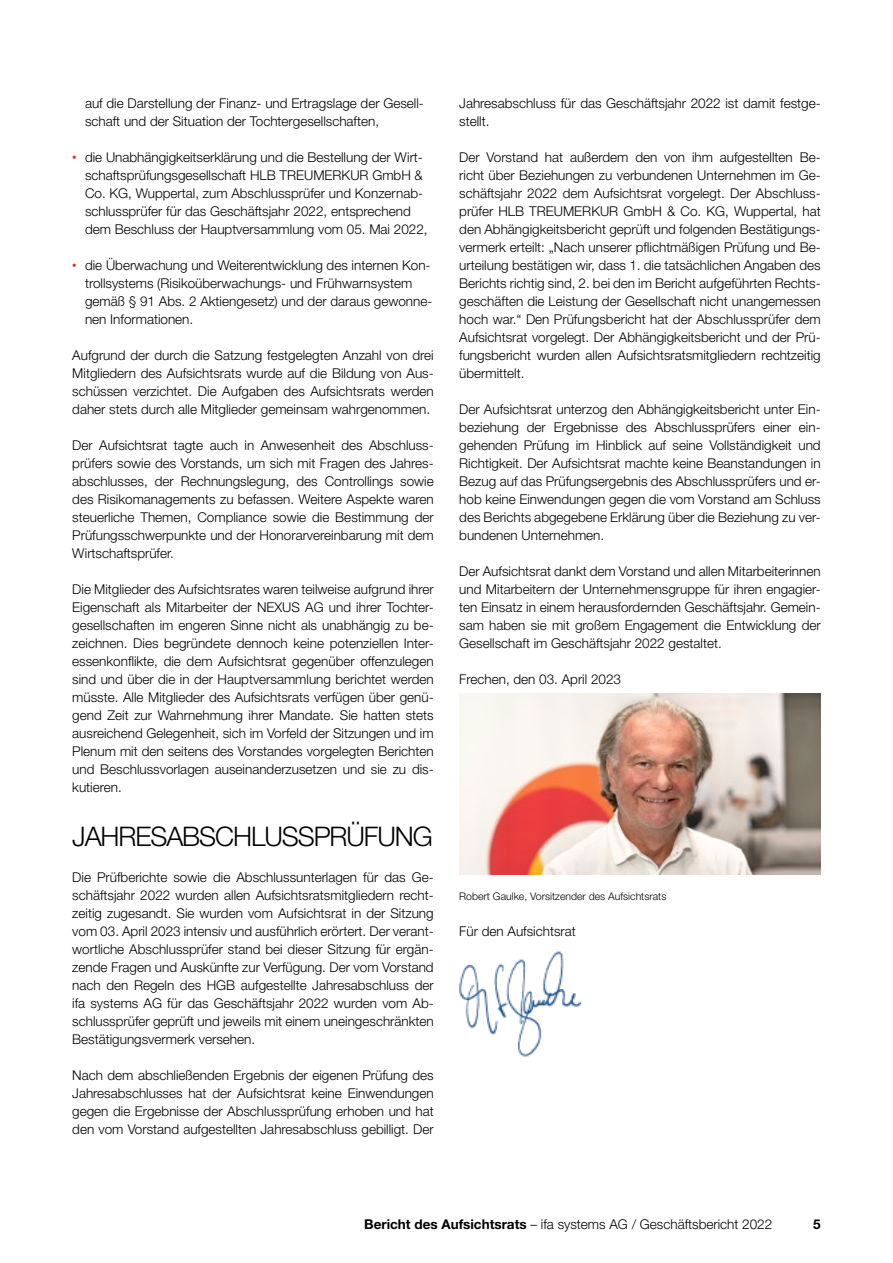
<style>
.page{position:relative;width:893px;height:1263px;background:#fff}
.page>*{position:absolute;margin:0;border:0;box-sizing:border-box;transform-origin:0 0}
.t1{font:300 27px "Helvetica Neue LT Pro";letter-spacing:-.04em;color:#000}
.t2{font:300 13.5px/18px "Helvetica Neue LT Pro";color:#000;text-align:justify}
.t3{font:700 13.5px "Helvetica Neue LT Pro";color:#000}
.t4{font:300 10.5px "Helvetica Neue LT Pro";color:#000}
.s1{font-family:"Fira Sans";font-weight:400;color:#dd251d}
.s2{font-weight:700}
</style>
<div class="page">
<img style="left:459px;top:951px;width:123px;height:106px">
<img style="left:459px;top:693px;width:362px;height:181px">
<p class="t2" style="left:85px;top:94px;width:340px">auf die Darstellung der Finanz- und Ertragslage der Gesell&shy;schaft und der Situation der Tochtergesellschaften,</p>
<p class="t2" style="left:85px;top:148px;width:344px;text-align:left;text-indent:-13px"><span class="s1">•</span> die Unabhängigkeitserklärung und die Bestellung der Wirt&shy;schaftsprüfungsgesellschaft HLB TREUMERKUR GmbH &amp; Co. KG, Wuppertal, zum Abschlussprüfer und Konzernab&shy;schlussprüfer für das Geschäftsjahr 2022, entsprechend dem Beschluss der Hauptversammlung vom 05. Mai 2022,</p>
<p class="t2" style="left:85px;top:256px;width:349px;text-align:left;text-indent:-13px"><span class="s1">•</span> die Überwachung und Weiterentwicklung des internen Kon&shy;trollsystems (Risikoüberwachungs- und Frühwarnsystem gemäß § 91 Abs. 2 Aktiengesetz) und der daraus gewonne&shy;nen Informationen.</p>
<p class="t2" style="left:72px;top:346px;width:363px">Aufgrund der durch die Satzung festgelegten Anzahl von drei Mitgliedern des Aufsichtsrats wurde auf die Bildung von Aus&shy;schüssen verzichtet. Die Aufgaben des Aufsichtsrats werden daher stets durch alle Mitglieder gemeinsam wahrgenommen.</p>
<p class="t2" style="left:72px;top:436px;width:363px">Der Aufsichtsrat tagte auch in Anwesenheit des Abschluss&shy;prüfers sowie des Vorstands, um sich mit Fragen des Jahres&shy;abschlusses, der Rechnungslegung, des Controllings sowie des Risikomanagements zu befassen. Weitere Aspekte waren steuerliche Themen, Compliance sowie die Bestimmung der Prüfungsschwerpunkte und der Honorarvereinbarung mit dem Wirtschaftsprüfer.</p>
<p class="t2" style="left:72px;top:580px;width:363px">Die Mitglieder des Aufsichtsrates waren teilweise aufgrund ihrer Eigenschaft als Mitarbeiter der NEXUS AG und ihrer Tochter&shy;gesellschaften im engeren Sinne nicht als unabhängig zu be&shy;zeichnen. Dies begründete dennoch keine potenziellen Inter&shy;essenkonflikte, die dem Aufsichtsrat gegenüber offenzulegen sind und über die in der Hauptversammlung berichtet werden müsste. Alle Mitglieder des Aufsichtsrats verfügen über genü&shy;gend Zeit zur Wahrnehmung ihrer Mandate. Sie hatten stets ausreichend Gelegenheit, sich im Vorfeld der Sitzungen und im Plenum mit den seitens des Vorstandes vorgelegten Berichten und Beschlussvorlagen auseinanderzusetzen und sie zu dis&shy;kutieren.</p>
<h1 class="t1" style="left:72px;top:820px;width:362px">JAHRESABSCHLUSSPRÜFUNG</h1>
<p class="t2" style="left:72px;top:868px;width:363px">Die Prüfberichte sowie die Abschlussunterlagen für das Ge&shy;schäftsjahr 2022 wurden allen Aufsichtsratsmitgliedern recht&shy;zeitig zugesandt. Sie wurden vom Aufsichtsrat in der Sitzung vom 03. April 2023 intensiv und ausführlich erörtert. Der verant&shy;wortliche Abschlussprüfer stand bei dieser Sitzung für ergän&shy;zende Fragen und Auskünfte zur Verfügung. Der vom Vorstand nach den Regeln des HGB aufgestellte Jahresabschluss der ifa systems AG für das Geschäftsjahr 2022 wurden vom Ab&shy;schlussprüfer geprüft und jeweils mit einem uneingeschränkten Bestätigungsvermerk versehen.</p>
<p class="t2" style="left:72px;top:1066px;width:363px">Nach dem abschließenden Ergebnis der eigenen Prüfung des Jahresabschlusses hat der Aufsichtsrat keine Einwendungen gegen die Ergebnisse der Abschlussprüfung erhoben und hat den vom Vorstand aufgestellten Jahresabschluss gebilligt. Der</p>
<p class="t2" style="left:459px;top:94px;width:363px">Jahresabschluss für das Geschäftsjahr 2022 ist damit festge&shy;stellt.</p>
<p class="t2" style="left:459px;top:148px;width:363px">Der Vorstand hat außerdem den von ihm aufgestellten Be&shy;richt über Beziehungen zu verbundenen Unternehmen im Ge&shy;schäftsjahr 2022 dem Aufsichtsrat vorgelegt. Der Abschluss&shy;prüfer HLB TREUMERKUR GmbH &amp; Co. KG, Wuppertal, hat den Abhängigkeitsbericht geprüft und folgenden Bestätigungs&shy;vermerk erteilt: „Nach unserer pflichtmäßigen Prüfung und Be&shy;urteilung bestätigen wir, dass 1. die tatsächlichen Angaben des Berichts richtig sind, 2. bei den im Bericht aufgeführten Rechts&shy;geschäften die Leistung der Gesellschaft nicht unangemessen hoch war.“ Den Prüfungsbericht hat der Abschlussprüfer dem Aufsichtsrat vorgelegt. Der Abhängigkeitsbericht und der Prü&shy;fungsbericht wurden allen Aufsichtsratsmitgliedern rechtzeitig übermittelt.</p>
<p class="t2" style="left:459px;top:400px;width:363px">Der Aufsichtsrat unterzog den Abhängigkeitsbericht unter Ein&shy;beziehung der Ergebnisse des Abschlussprüfers einer ein&shy;gehenden Prüfung im Hinblick auf seine Vollständigkeit und Richtigkeit. Der Aufsichtsrat machte keine Beanstandungen in Bezug auf das Prüfungsergebnis des Abschlussprüfers und er&shy;hob keine Einwendungen gegen die vom Vorstand am Schluss des Berichts abgegebene Erklärung über die Beziehung zu ver&shy;bundenen Unternehmen.</p>
<p class="t2" style="left:459px;top:562px;width:363px">Der Aufsichtsrat dankt dem Vorstand und allen Mitarbeiterinnen und Mitarbeitern der Unternehmensgruppe für ihren engagier&shy;ten Einsatz in einem herausfordernden Geschäftsjahr. Gemein&shy;sam haben sie mit großem Engagement die Entwicklung der Gesellschaft im Geschäftsjahr 2022 gestaltet.</p>
<p class="t2" style="left:459px;top:670px;width:163px">Frechen, den 03. April 2023</p>
<p class="t4" style="left:459px;top:890px;width:209px">Robert Gaulke, Vorsitzender des Aufsichtsrats</p>
<p class="t2" style="left:459px;top:922px;width:118px">Für den Aufsichtsrat</p>
<p class="t2" style="left:364px;top:1215px;width:410px"><span class="s2">Bericht des Aufsichtsrats</span> – ifa systems AG / Geschäftsbericht 2022</p>
<p class="t3" style="left:813px;top:1216px;width:9px">5</p>
</div>
